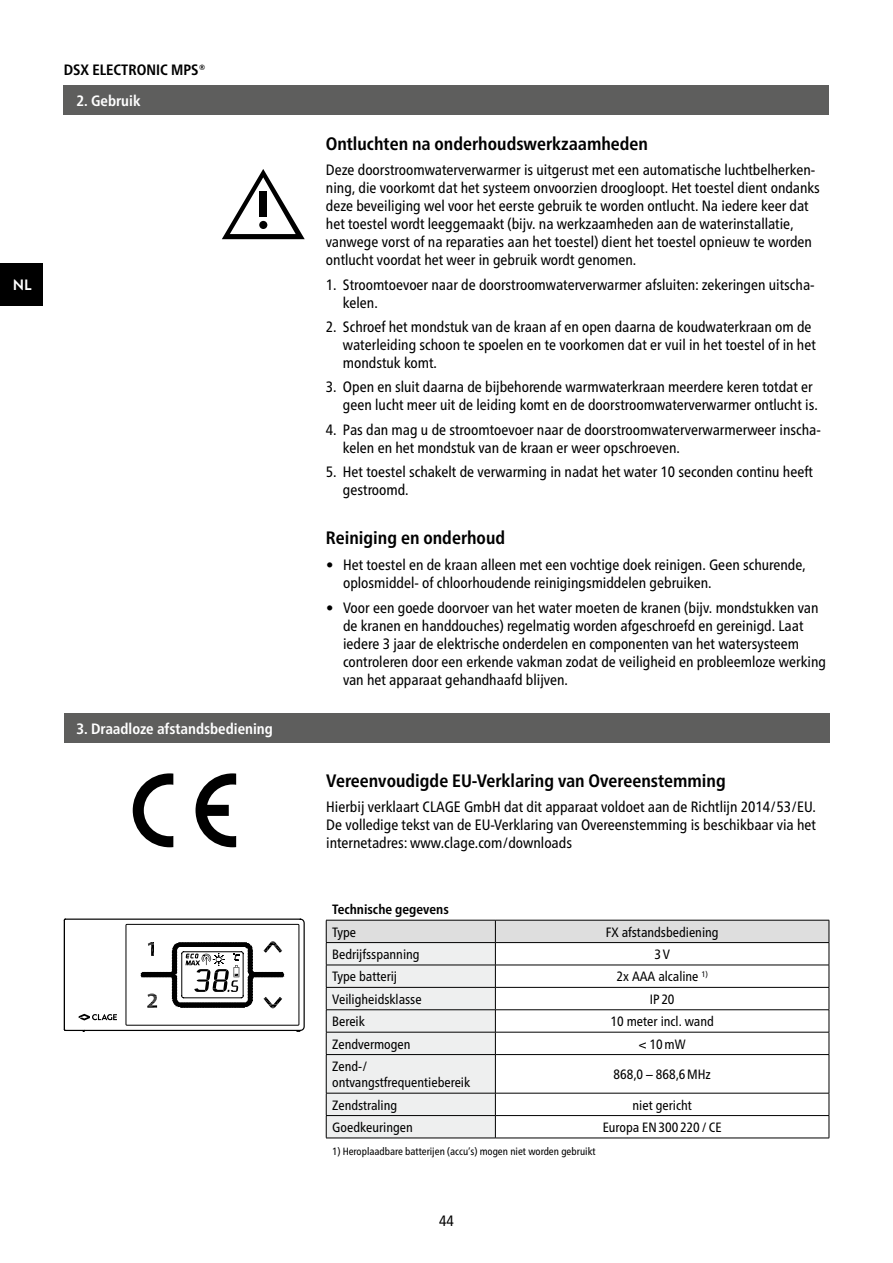
<style>
.page{position:relative;width:893px;height:1263px;background:#fff}
.page>*{position:absolute;margin:0;border:0;box-sizing:border-box;transform-origin:0 0}
.t1{font:700 condensed 18px "Frutiger Neue LTW1 G";color:#000}
.t2{font:condensed 15px/18px "Frutiger Neue LTW1 G";color:#000}
.t3{font:700 condensed 15px "Frutiger Neue LTW1 G";color:#fff}
.t4{font:700 condensed 15px "Frutiger Neue LTW1 G";color:#000}
.t5{font:700 15px "Brandon Text";color:#fff}
.t6{font:condensed 13.5px/16.2px "Frutiger Neue LTW1 G";color:#000}
.t7{font:700 condensed 13.5px "Frutiger Neue LTW1 G";color:#000}
.t8{font:condensed 10.5px "Frutiger Neue LTW1 G";color:#000}
</style>
<div class="page">
<div style="left:0;top:264px;width:43px;height:42px;background:#000"></div>
<div style="left:64px;top:85px;width:765px;height:30px;background:#5e5e5d"></div>
<svg style="left:222px;top:169px;width:83px;height:70px"></svg>
<div style="left:260px;top:191px;width:7px;height:26px;background:#000"></div>
<div style="left:259px;top:221px;width:8px;height:8px;background:#000;border-radius:50%"></div>
<div style="left:64px;top:713px;width:765px;height:30px;background:#5e5e5d"></div>
<hr style="left:326px;top:1138px;width:169px;height:1px;background:#000">
<hr style="left:495px;top:1138px;width:334px;height:1px;background:#000">
<svg style="left:326px;top:920px;width:504px;height:218px"></svg>
<svg style="left:64px;top:918px;width:241px;height:114px"></svg>
<svg style="left:133px;top:773px;width:103px;height:74px"></svg>
<p class="t4" style="left:64px;top:61px;width:144px">DSX ELECTRONIC MPS®</p>
<p class="t3" style="left:77px;top:92px;width:65px">2. Gebruik</p>
<p class="t5" style="left:13px;top:274px;width:21px">NL</p>
<p class="t3" style="left:77px;top:720px;width:198px">3. Draadloze afstandsbediening</p>
<p class="t1" style="left:326px;top:133px;width:324px">Ontluchten na onderhoudswerkzaamheden</p>
<p class="t2" style="left:326px;top:161px;width:495px">Deze doorstroomwaterverwarmer is uitgerust met een automatische luchtbelherken&shy;ning, die voorkomt dat het systeem onvoorzien droogloopt. Het toestel dient ondanks deze beveiliging wel voor het eerste gebruik te worden ontlucht. Na iedere keer dat het toestel wordt leeggemaakt (bijv. na werkzaamheden aan de waterinstallatie, vanwege vorst of na reparaties aan het toestel) dient het toestel opnieuw te worden ontlucht voordat het weer in gebruik wordt genomen.</p>
<p class="t2" style="left:343px;top:275px;width:473px;text-indent:-17px">1. Stroomtoevoer naar de doorstroomwaterverwarmer afsluiten: zekeringen uitscha&shy;kelen.</p>
<p class="t2" style="left:343px;top:318px;width:474px;text-indent:-17px">2. Schroef het mondstuk van de kraan af en open daarna de koudwaterkraan om de waterleiding schoon te spoelen en te voorkomen dat er vuil in het toestel of in het mondstuk komt.</p>
<p class="t2" style="left:343px;top:378px;width:476px;text-indent:-17px">3. Open en sluit daarna de bijbehorende warmwaterkraan meerdere keren totdat er geen lucht meer uit de leiding komt en de doorstroomwaterverwarmer ontlucht is.</p>
<p class="t2" style="left:343px;top:421px;width:479px;text-indent:-17px">4. Pas dan mag u de stroomtoevoer naar de doorstroomwaterverwarmerweer inscha&shy;kelen en het mondstuk van de kraan er weer opschroeven.</p>
<p class="t2" style="left:343px;top:463px;width:471px;text-indent:-17px">5. Het toestel schakelt de verwarming in nadat het water 10 seconden continu heeft gestroomd.</p>
<p class="t1" style="left:326px;top:527px;width:181px">Reiniging en onderhoud</p>
<p class="t2" style="left:343px;top:556px;width:464px;text-indent:-17px">• Het toestel en de kraan alleen met een vochtige doek reinigen. Geen schurende, oplosmiddel- of chloorhoudende reinigingsmiddelen gebruiken.</p>
<p class="t2" style="left:343px;top:598px;width:484px;text-indent:-17px">• Voor een goede doorvoer van het water moeten de kranen (bijv. mondstukken van de kranen en handdouches) regelmatig worden afgeschroefd en gereinigd. Laat iedere 3 jaar de elektrische onderdelen en componenten van het watersysteem controleren door een erkende vakman zodat de veiligheid en probleemloze werking van het apparaat gehandhaafd blijven.</p>
<p class="t1" style="left:326px;top:770px;width:401px">Vereenvoudigde EU-Verklaring van Overeenstemming</p>
<p class="t2" style="left:326px;top:797px;width:491px;text-align:justify">Hierbij verklaart CLAGE GmbH dat dit apparaat voldoet aan de Richtlijn 2014/53/EU.<br>De volledige tekst van de EU-Verklaring van Overeenstemming is beschikbaar via het internetadres: www.clage.com/downloads</p>
<p class="t7" style="left:332px;top:901px;width:118px">Technische gegevens</p>
<p class="t6" style="left:332px;top:924px;width:25px">Type</p>
<p class="t6" style="left:606px;top:924px;width:114px">FX afstandsbediening</p>
<p class="t6" style="left:332px;top:946px;width:89px">Bedrijfsspanning</p>
<p class="t6" style="left:654px;top:946px;width:17px">3V</p>
<p class="t6" style="left:332px;top:968px;width:66px">Type batterij</p>
<p class="t6" style="left:617px;top:968px;width:93px">2x AAA alcaline <sup>1)</sup></p>
<p class="t6" style="left:332px;top:991px;width:91px">Veiligheidsklasse</p>
<p class="t6" style="left:650px;top:991px;width:26px">IP 20</p>
<p class="t6" style="left:332px;top:1013px;width:34px">Bereik</p>
<p class="t6" style="left:611px;top:1013px;width:105px">10 meter incl. wand</p>
<p class="t6" style="left:332px;top:1036px;width:80px">Zendvermogen</p>
<p class="t6" style="left:639px;top:1036px;width:48px">&lt; 10mW</p>
<p class="t6" style="left:332px;top:1058px;width:139px">Zend-/ ontvangstfrequentiebereik</p>
<p class="t6" style="left:614px;top:1066px;width:99px">868,0 – 868,6MHz</p>
<p class="t6" style="left:332px;top:1097px;width:67px">Zendstraling</p>
<p class="t6" style="left:632px;top:1097px;width:61px">niet gericht</p>
<p class="t6" style="left:332px;top:1119px;width:82px">Goedkeuringen</p>
<p class="t6" style="left:603px;top:1119px;width:120px">Europa EN300 220 / CE</p>
<p class="t8" style="left:332px;top:1145px;width:265px">1) Heroplaadbare batterijen (accu’s) mogen niet worden gebruikt</p>
<p class="t2" style="left:439px;top:1212px;width:16px">44</p>
</div>
